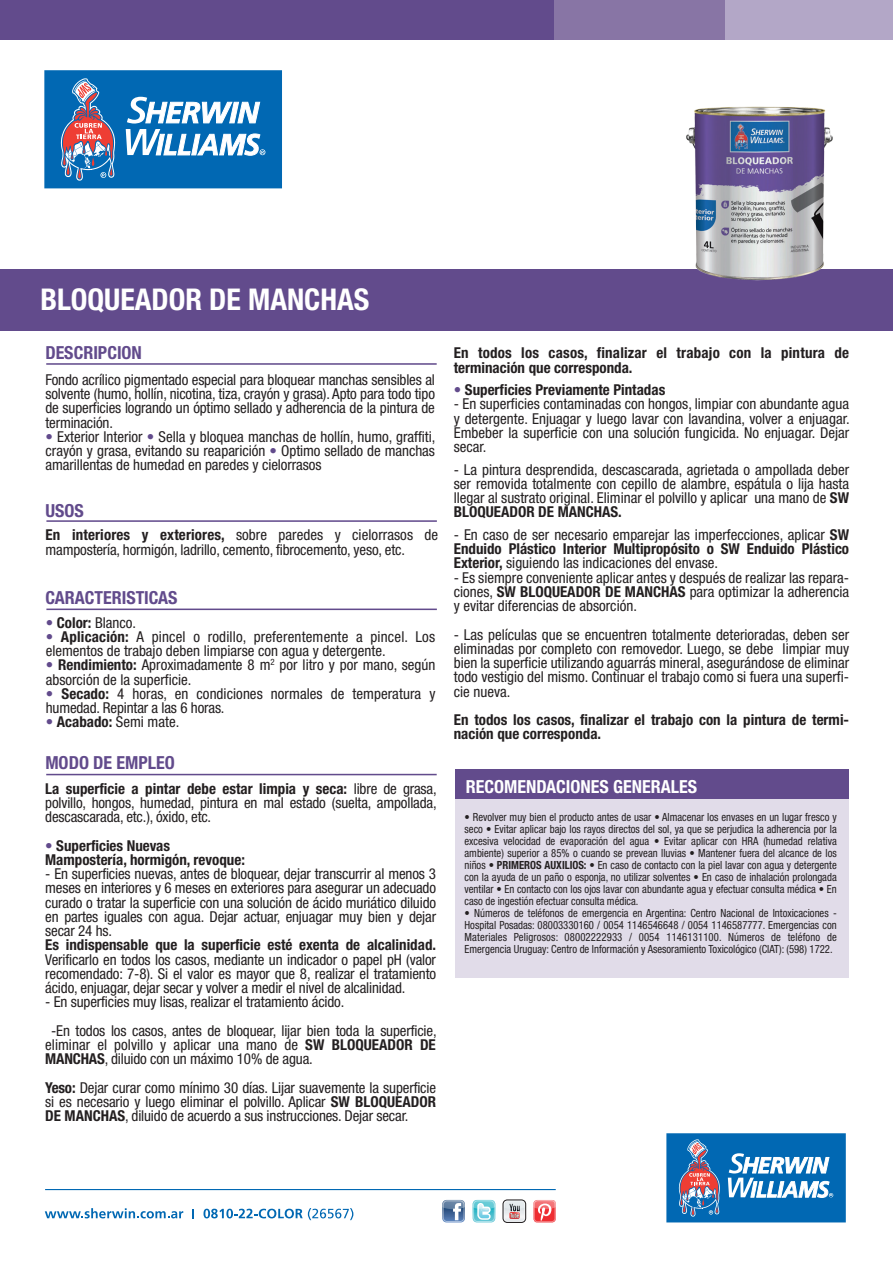
<style>
.page{position:relative;width:893px;height:1263px;background:#fff}
.page>*{position:absolute;margin:0;border:0;box-sizing:border-box;transform-origin:0 0}
.t1{font:700 condensed 30px "Helvetica Neue LT Std";color:#fff}
.t2{font:700 condensed 18px "Helvetica Neue";color:#624b8c}
.t3{font:700 condensed 18px "Helvetica Neue";color:#fff}
.t4{font:condensed 15px/14.2px "Helvetica Neue";color:#231f20;text-align:justify}
.t5{font:700 condensed 15px/14.2px "Helvetica Neue";color:#231f20}
.t6{font:condensed 11.25px/12px "Helvetica Neue";color:#231f20;text-align:justify;scale:.95 1}
.s1{color:#624b8c}
.s2{font-weight:700}
.s3{font-weight:400;color:#624b8c}
</style>
<div class="page">
<div style="left:0;top:269px;width:893px;height:61px;background:#624b8c"></div>
<div style="left:699px;top:0;width:194px;height:39px;background:#b3a7c7"></div>
<div style="left:0;top:0;width:597px;height:39px;background:#624b8c"></div>
<div style="left:554px;top:0;width:170px;height:39px;background:#8875a5"></div>
<hr style="left:46px;top:520px;width:391px;height:2px;background:#624b8c">
<hr style="left:46px;top:608px;width:391px;height:2px;background:#624b8c">
<hr style="left:46px;top:774px;width:391px;height:1px;background:#624b8c">
<hr style="left:46px;top:363px;width:391px;height:2px;background:#624b8c">
<div style="left:455px;top:798px;width:393px;height:179px;background:#e1dce9"></div>
<img style="left:686px;top:106px;width:147px;height:175px">
<svg style="left:44px;top:70px;width:238px;height:119px;background:#3980b9"></svg>
<div style="left:455px;top:769px;width:393px;height:30px;background:#624b8c"></div>
<svg style="left:666px;top:1133px;width:180px;height:90px;background:#3b82bb"></svg>
<svg style="left:45px;top:1208px;width:138px;height:10px"></svg>
<svg style="left:203px;top:1208px;width:150px;height:12px"></svg>
<hr style="left:45px;top:1189px;width:511px;height:1px;background:#0168b3">
<svg style="left:442px;top:1200px;width:23px;height:22px"></svg>
<svg style="left:473px;top:1200px;width:22px;height:22px"></svg>
<svg style="left:503px;top:1199px;width:23px;height:24px"></svg>
<div style="left:533px;top:1200px;width:23px;height:22px;background:#f26b6f;border-radius:4px"></div>
<div style="left:534px;top:1200px;width:21px;height:22px;border:1px solid #fff;border-radius:3px"></div>
<svg style="left:533px;top:1200px;width:23px;height:21px"></svg>
<h1 class="t1" style="left:40px;top:281px;width:330px">BLOQUEADOR DE MANCHAS</h1>
<p class="t2" style="left:45px;top:342px;width:98px">DESCRIPCION</p>
<p class="t4" style="left:46px;top:372px;width:391px">Fondo acrílico pigmentado especial para bloquear manchas sensibles al solvente (humo, hollín, nicotina, tiza, crayón y grasa). Apto para todo tipo de superficies logrando un óptimo sellado y adherencia de la pintura de terminación.</p>
<p class="t4" style="left:46px;top:429px;width:391px"><span class="s1">•</span> Exterior Interior <span class="s1">•</span> Sella y bloquea manchas de hollín, humo, graffiti, crayón y grasa, evitando su reaparición <span class="s1">•</span> Optimo sellado de manchas amarillentas de humedad en paredes y cielorrasos</p>
<p class="t2" style="left:45px;top:499px;width:40px">USOS</p>
<p class="t4" style="left:46px;top:528px;width:394px"><span class="s2">En interiores y exteriores,</span> sobre paredes y cielorrasos de mampostería, hormigón, ladrillo, cemento, fibrocemento, yeso, etc.</p>
<p class="t2" style="left:45px;top:587px;width:134px">CARACTERISTICAS</p>
<p class="t4" style="left:46px;top:615px;width:92px"><span class="s1">•</span> <span class="s2">Color:</span> Blanco.</p>
<p class="t4" style="left:46px;top:629px;width:391px"><span class="s1">•</span> <span class="s2">Aplicación:</span> A pincel o rodillo, preferentemente a pincel. Los elementos de trabajo deben limpiarse con agua y detergente.</p>
<p class="t4" style="left:46px;top:658px;width:391px"><span class="s1">•</span> <span class="s2">Rendimiento:</span> Aproximadamente 8 m<sup>2</sup> por litro y por mano, según absorción de la superficie.</p>
<p class="t4" style="left:46px;top:686px;width:391px"><span class="s1">•</span> <span class="s2">Secado:</span> 4 horas, en condiciones normales de temperatura y humedad. Repintar a las 6 horas.</p>
<p class="t4" style="left:46px;top:715px;width:135px"><span class="s1">•</span> <span class="s2">Acabado:</span> Semi mate.</p>
<p class="t2" style="left:45px;top:752px;width:131px">MODO DE EMPLEO</p>
<p class="t4" style="left:45px;top:781px;width:393px"><span class="s2">La superficie a pintar debe estar limpia y seca:</span> libre de grasa, polvillo, hongos, humedad, pintura en mal estado (suelta, ampollada, descascarada, etc.), óxido, etc.</p>
<p class="t5" style="left:45px;top:838px;width:201px"><span class="s3">•</span> Superficies Nuevas<br>Mampostería, hormigón, revoque:</p>
<p class="t4" style="left:45px;top:867px;width:392px">- En superficies nuevas, antes de bloquear, dejar transcurrir al menos 3 meses en interiores y 6 meses en exteriores para asegurar un adecuado curado o tratar la superficie con una solución de ácido muriático diluido en partes iguales con agua. Dejar actuar, enjuagar muy bien y dejar secar 24 hs.</p>
<p class="t5" style="left:45px;top:938px;width:392px">Es indispensable que la superficie esté exenta de alcalinidad.</p>
<p class="t4" style="left:45px;top:952px;width:392px">Verificarlo en todos los casos, mediante un indicador o papel pH (valor recomendado: 7-8). Si el valor es mayor que 8, realizar el tratamiento ácido, enjuagar, dejar secar y volver a medir el nivel de alcalinidad.</p>
<p class="t4" style="left:51px;top:988px;width:387px;line-height:28.5px;text-indent:-6px">- En superficies muy lisas, realizar el tratamiento ácido.<br>-En todos los casos, antes de bloquear, lijar bien toda la superficie,</p>
<p class="t4" style="left:45px;top:1038px;width:392px">eliminar el polvillo y aplicar una mano de <span class="s2">SW BLOQUEADOR DE<br>MANCHAS</span>, diluido con un máximo 10% de agua.</p>
<p class="t4" style="left:45px;top:1080px;width:392px"><span class="s2">Yeso:</span> Dejar curar como mínimo 30 días. Lijar suavemente la superficie si es necesario y luego eliminar el polvillo. Aplicar <span class="s2">SW BLOQUEADOR DE MANCHAS</span>, diluido de acuerdo a sus instrucciones. Dejar secar.</p>
<p class="t5" style="left:454px;top:346px;width:397px">En todos los casos, finalizar el trabajo con la pintura de terminación que corresponda.</p>
<p class="t5" style="left:454px;top:382px;width:213px"><span class="s3">•</span> Superficies Previamente Pintadas</p>
<p class="t4" style="left:454px;top:397px;width:397px">- En superficies contaminadas con hongos, limpiar con abundante agua y detergente. Enjuagar y luego lavar con lavandina, volver a enjuagar.<br>Embeber la superficie con una solución fungicida. No enjuagar. Dejar secar.</p>
<p class="t4" style="left:454px;top:462px;width:397px">- La pintura desprendida, descascarada, agrietada o ampollada deber ser removida totalmente con cepillo de alambre, espátula o lija hasta llegar al sustrato original. Eliminar el polvillo y aplicar una mano de <span class="s2">SW BLOQUEADOR DE MANCHAS.</span></p>
<p class="t4" style="left:454px;top:527px;width:397px">- En caso de ser necesario emparejar las imperfecciones, aplicar <span class="s2">SW Enduido Plástico Interior Multipropósito o SW Enduido Plástico Exterior,</span> siguiendo las indicaciones del envase.</p>
<p class="t4" style="left:454px;top:570px;width:397px">- Es siempre conveniente aplicar antes y después de realizar las repara&shy;ciones, <span class="s2">SW BLOQUEADOR DE MANCHAS</span> para optimizar la adherencia y evitar diferencias de absorción.</p>
<p class="t4" style="left:454px;top:627px;width:397px">- Las películas que se encuentren totalmente deterioradas, deben ser eliminadas por completo con removedor. Luego, se debe limpiar muy bien la superficie utilizando aguarrás mineral, asegurándose de eliminar todo vestigio del mismo. Continuar el trabajo como si fuera una superfi&shy;cie nueva.</p>
<p class="t5" style="left:454px;top:712px;width:397px">En todos los casos, finalizar el trabajo con la pintura de termi&shy;nación que corresponda.</p>
<p class="t3" style="left:466px;top:775px;width:233px">RECOMENDACIONES GENERALES</p>
<p class="t6" style="left:465px;top:811px;width:393px">• Revolver muy bien el producto antes de usar • Almacenar los envases en un lugar fresco y seco • Evitar aplicar bajo los rayos directos del sol, ya que se perjudica la adherencia por la excesiva velocidad de evaporación del agua • Evitar aplicar con HRA (humedad relativa ambiente) superior a 85% o cuando se prevean lluvias • Mantener fuera del alcance de los niños • <span class="s2">PRIMEROS AUXILIOS:</span> • En caso de contacto con la piel lavar con agua y detergente con la ayuda de un paño o esponja, no utilizar solventes • En caso de inhalación prolongada ventilar • En contacto con los ojos lavar con abundante agua y efectuar consulta médica • En caso de ingestión efectuar consulta médica.</p>
<p class="t6" style="left:465px;top:907px;width:393px">• Números de teléfonos de emergencia en Argentina: Centro Nacional de Intoxicaciones - Hospital Posadas: 08003330160 / 0054 1146546648 / 0054 1146587777. Emergencias con Materiales Peligrosos: 08002222933 / 0054 1146131100. Números de teléfono de Emergencia Uruguay: Centro de Información y Asesoramiento Toxicológico (CIAT): (598) 1722.</p>
</div>
